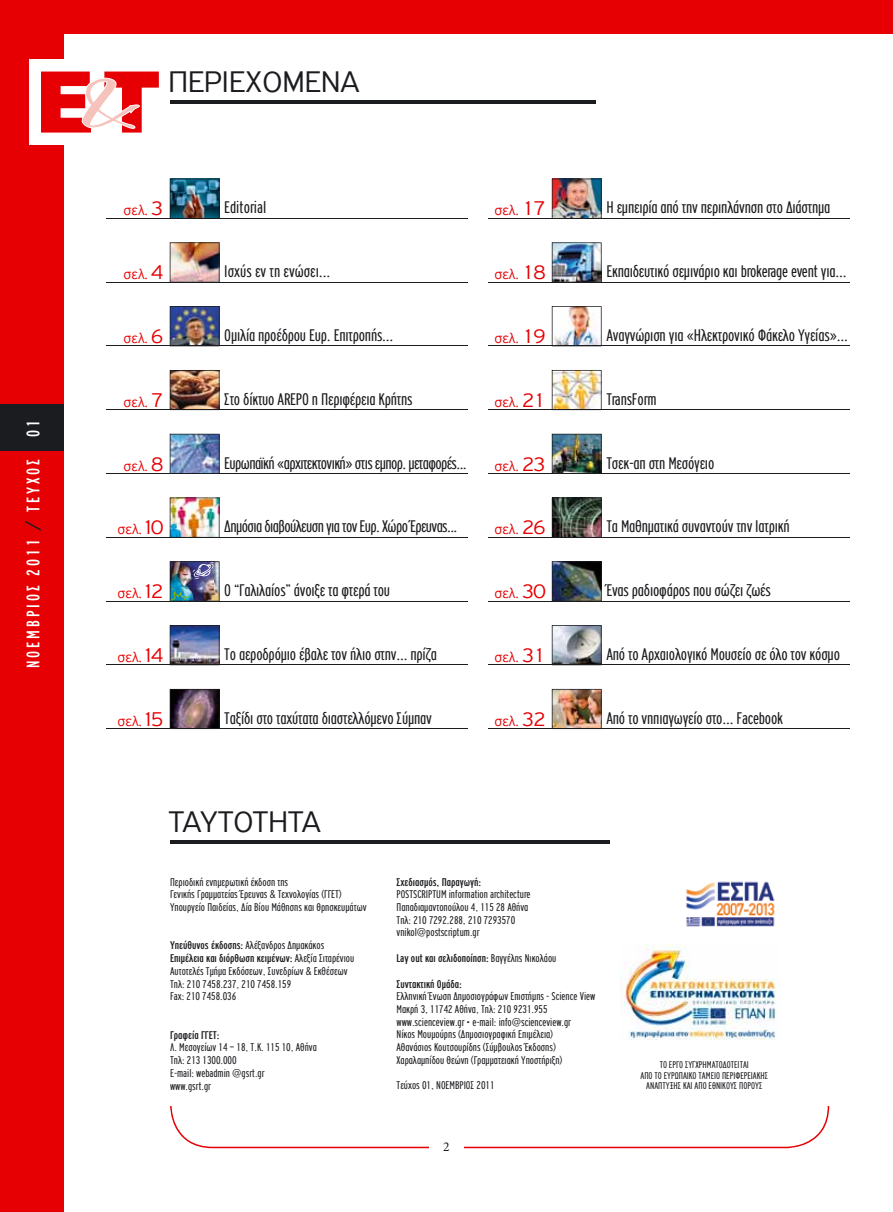
<style>
.page{position:relative;width:893px;height:1212px;background:#fff}
.page>*{position:absolute;margin:0;border:0;box-sizing:border-box;transform-origin:0 0}
.t1{font:300 31.5px "PF Highway Sans Pro";color:#1b1c1f}
.t2{font:19.5px "PF Highway Gothic Comp";letter-spacing:.15em;color:#fff}
.t3{font:300 18px "PF Highway Gothic Comp";letter-spacing:-.01em;color:#1b1c1f;scale:1.1 1}
.t4{font:300 18px "PF Highway Gothic Comp";letter-spacing:-.03em;color:#1b1c1f;scale:1.1 1}
.t5{font:300 15px "PF Highway Sans Pro";color:#e60004}
.t6{font:13.5px "Minion Pro";color:#1b1c1f}
.t7{font:300 12px/12.8px "PF Highway Gothic Comp";color:#1b1c1f;scale:1.1 1}
.t8{font:12px/25.5px "PF Highway Gothic Comp";color:#1b1c1f;scale:1.1 1}
.t9{font:300 10.5px/10.5px "PF Highway Gothic Comp";color:#1b1c1f;text-align:center;scale:1.1 1}
.s1{color:#1b1c1f}
.s2{font-size:21px}
.s3{font-weight:400}
.s4{font-weight:300}
</style>
<div class="page">
<svg style="left:170px;top:1106px;width:659px;height:42px"></svg>
<div style="left:0;top:0;width:64px;height:1212px;background:#e60004"></div>
<div style="left:0;top:0;width:893px;height:34px;background:#e60004"></div>
<div style="left:30px;top:60px;width:140px;height:85px;background:#fff"></div>
<svg style="left:41px;top:72px;width:118px;height:61px"></svg>
<div style="left:0;top:404px;width:64px;height:47px;background:#1b1c1f"></div>
<hr style="left:170px;top:101px;width:425px;height:3px;background:#1b1c1f">
<div style="left:429px;top:1140px;width:34px;height:12px;background:#fff"></div>
<img style="left:170px;top:179px;width:50px;height:39px">
<hr style="left:106px;top:218px;width:362px;height:1px;background:#1b1c1f">
<img style="left:170px;top:242px;width:50px;height:40px">
<hr style="left:106px;top:282px;width:362px;height:1px;background:#1b1c1f">
<img style="left:552px;top:179px;width:50px;height:39px">
<hr style="left:488px;top:218px;width:362px;height:1px;background:#1b1c1f">
<img style="left:170px;top:306px;width:50px;height:40px">
<hr style="left:106px;top:346px;width:362px;height:1px;background:#1b1c1f">
<img style="left:552px;top:242px;width:50px;height:40px">
<hr style="left:488px;top:282px;width:362px;height:1px;background:#1b1c1f">
<img style="left:170px;top:370px;width:50px;height:39px">
<hr style="left:106px;top:409px;width:362px;height:1px;background:#1b1c1f">
<img style="left:552px;top:306px;width:50px;height:40px">
<hr style="left:488px;top:346px;width:362px;height:1px;background:#1b1c1f">
<img style="left:170px;top:434px;width:50px;height:39px">
<hr style="left:106px;top:473px;width:362px;height:1px;background:#1b1c1f">
<img style="left:552px;top:370px;width:50px;height:39px">
<hr style="left:488px;top:409px;width:362px;height:1px;background:#1b1c1f">
<img style="left:170px;top:497px;width:50px;height:40px">
<hr style="left:106px;top:537px;width:362px;height:1px;background:#1b1c1f">
<img style="left:552px;top:434px;width:50px;height:39px">
<hr style="left:488px;top:473px;width:362px;height:1px;background:#1b1c1f">
<img style="left:170px;top:561px;width:50px;height:40px">
<hr style="left:106px;top:601px;width:362px;height:1px;background:#1b1c1f">
<svg style="left:552px;top:497px;width:50px;height:40px;background:#494e45"></svg>
<hr style="left:488px;top:537px;width:362px;height:1px;background:#1b1c1f">
<img style="left:170px;top:625px;width:50px;height:39px">
<hr style="left:106px;top:664px;width:362px;height:1px;background:#1b1c1f">
<img style="left:552px;top:561px;width:50px;height:40px">
<hr style="left:488px;top:601px;width:362px;height:1px;background:#1b1c1f">
<svg style="left:170px;top:689px;width:50px;height:39px;background:#604b55"></svg>
<hr style="left:106px;top:728px;width:362px;height:1px;background:#1b1c1f">
<svg style="left:552px;top:625px;width:50px;height:39px;background:#9fa4a9"></svg>
<hr style="left:488px;top:664px;width:362px;height:1px;background:#1b1c1f">
<img style="left:552px;top:689px;width:50px;height:39px">
<hr style="left:488px;top:728px;width:362px;height:1px;background:#1b1c1f">
<hr style="left:170px;top:840px;width:439px;height:3px;background:#1b1c1f">
<img style="left:620px;top:945px;width:156px;height:94px">
<img style="left:686px;top:881px;width:89px;height:46px">
<p class="t2" style="left:24px;top:668px;width:249px;rotate:-90deg">ΝΟΕΜΒΡΙΟΣ 2011 <span class="s1">/</span> ΤΕΥΧΟΣ 01</p>
<p class="t1" style="left:168px;top:63px;width:193px">ΠΕΡΙΕΧΟΜΕΝΑ</p>
<p class="t5" style="left:124px;top:202px;width:42px">σελ. <span class="s2">3</span></p>
<p class="t3" style="left:224px;top:199px;width:40px">Editorial</p>
<p class="t5" style="left:494px;top:202px;width:53px">σελ. <span class="s2">17</span></p>
<p class="t3" style="left:606px;top:199px;width:205px">Η εµπειρία από την περιπλάνηση στο ∆ιάστηµα</p>
<p class="t3" style="left:224px;top:263px;width:98px">Ισχύς εν τη ενώσει...</p>
<p class="t5" style="left:124px;top:265px;width:42px">σελ. <span class="s2">4</span></p>
<p class="t5" style="left:494px;top:265px;width:53px">σελ. <span class="s2">18</span></p>
<p class="t3" style="left:606px;top:263px;width:220px">Εκπαιδευτικό σεµινάριο και brokerage event για...</p>
<p class="t3" style="left:224px;top:326px;width:155px">Οµιλία προέδρου Ευρ. Επιτροπής...</p>
<p class="t5" style="left:124px;top:329px;width:42px">σελ. <span class="s2">6</span></p>
<p class="t5" style="left:494px;top:329px;width:53px">σελ. <span class="s2">19</span></p>
<p class="t3" style="left:606px;top:326px;width:221px">Αναγνώριση για «Ηλεκτρονικό Φάκελο Υγείας»...</p>
<p class="t3" style="left:224px;top:390px;width:173px">Στο δίκτυο AREPO η Περιφέρεια Κρήτης</p>
<p class="t5" style="left:124px;top:393px;width:42px">σελ. <span class="s2">7</span></p>
<p class="t5" style="left:494px;top:393px;width:53px">σελ. <span class="s2">21</span></p>
<p class="t3" style="left:606px;top:390px;width:47px">ΤransForm</p>
<p class="t4" style="left:224px;top:454px;width:222px">Ευρωπαϊκή «αρχιτεκτονική» στις εµπορ. µεταφορές...</p>
<p class="t5" style="left:124px;top:457px;width:42px">σελ. <span class="s2">8</span></p>
<p class="t5" style="left:494px;top:457px;width:53px">σελ. <span class="s2">23</span></p>
<p class="t3" style="left:606px;top:454px;width:100px">Τσεκ-απ στη Μεσόγειο</p>
<p class="t4" style="left:224px;top:518px;width:213px">∆ηµόσια διαβούλευση για τον Ευρ. Χώρο Έρευνας...</p>
<p class="t5" style="left:118px;top:521px;width:48px">σελ.<span class="s2">10</span></p>
<p class="t5" style="left:494px;top:521px;width:53px">σελ. <span class="s2">26</span></p>
<p class="t3" style="left:606px;top:518px;width:168px">Τα Μαθηµατικά συναντούν την Ιατρική</p>
<p class="t5" style="left:118px;top:584px;width:48px">σελ.<span class="s2">12</span></p>
<p class="t3" style="left:224px;top:581px;width:152px">O “Γαλιλαίος” άνοιξε τα φτερά του</p>
<p class="t5" style="left:494px;top:584px;width:53px">σελ. <span class="s2">30</span></p>
<p class="t3" style="left:606px;top:581px;width:151px">Ένας ραδιοφάρος που σώζει ζωές</p>
<p class="t5" style="left:118px;top:648px;width:48px">σελ.<span class="s2">14</span></p>
<p class="t3" style="left:224px;top:645px;width:195px">Το αεροδρόµιο έβαλε τον ήλιο στην... πρίζα</p>
<p class="t5" style="left:494px;top:648px;width:53px">σελ. <span class="s2">31</span></p>
<p class="t3" style="left:606px;top:645px;width:214px">Από το Αρχαιολογικό Μουσείο σε όλο τον κόσµο</p>
<p class="t5" style="left:118px;top:712px;width:48px">σελ.<span class="s2">15</span></p>
<p class="t3" style="left:224px;top:709px;width:190px">Ταξίδι στο ταχύτατα διαστελλόµενο Σύµπαν</p>
<p class="t5" style="left:494px;top:712px;width:53px">σελ. <span class="s2">32</span></p>
<p class="t3" style="left:606px;top:709px;width:162px">Από το νηπιαγωγείο στο... Facebook</p>
<p class="t1" style="left:168px;top:803px;width:154px">TAYTOTHTA</p>
<p class="t7" style="left:170px;top:875px;width:180px">Περιοδική ενηµερωτική έκδοση της<br>Γενικής Γραµµατείας Έρευνας &amp; Τεχνολογίας (ΓΓΕΤ)<br>Υπουργείο Παιδείας, ∆ία Βίου Μάθησης και Θρησκευµάτων</p>
<p class="t7" style="left:170px;top:939px;width:169px"><span class="s3">Υπεύθυνος έκδοσης:</span> Αλέξανδρος ∆ηµακάκος <span class="s3">Επιµέλεια και διόρθωση κειµένων:</span> Αλεξία Σιταρένιου Αυτοτελές Τµήµα Εκδόσεων, Συνεδρίων &amp; Εκθέσεων Τηλ: 210 7458.237, 210 7458.159<br>Fax: 210 7458.036</p>
<p class="t7" style="left:170px;top:1028px;width:135px"><span class="s3">Γραφεία ΓΓET:<br></span>Λ. Μεσογείων 14 – 18, Τ.Κ. 115 10, Αθήνα<br>Τηλ: 213 1300.000<br>E-mail: webadmin @gsrt.gr<br>www.gsrt.gr</p>
<p class="t7" style="left:396px;top:875px;width:123px"><span class="s3">Σχεδιασµός, Παραγωγή:<br></span>POSTSCRIPTUM information architecture<br>Παπαδιαµαντοπούλου 4, 115 28 Aθήνα<br>Τηλ: 210 7292.288, 210 7293570 vnikol@postscriptum.gr</p>
<p class="t8" style="left:396px;top:945px;width:147px">Lay out και σελιδοποίηση: <span class="s4">Βαγγέλης Νικολάου<br></span>Συντακτική Οµάδα:</p>
<p class="t7" style="left:396px;top:990px;width:182px">Ελληνική Ένωση ∆ηµοσιογράφων Επιστήµης - Science View Μακρή 3, 11742 Αθήνα, Τηλ: 210 9231.955 www.scienceview.gr • e-mail: info@scienceview.gr<br>Νίκος Μουµούρης (∆ηµοσιογραφική Επιµέλεια)<br>Αθανάσιος Κουτσουρίδης (Σύµβουλος Έκδοσης)<br>Χαραλαµπίδου Θεώνη (Γραµµατειακή Υποστήριξη)</p>
<p class="t7" style="left:396px;top:1079px;width:91px">Tεύχος 01, ΝΟΕΜΒΡΙΟΣ 2011</p>
<p class="t6" style="left:443px;top:1137px;width:8px">2</p>
<p class="t9" style="left:640px;top:1060px;width:118px">ΤΟ ΕΡΓΟ ΣΥΓΧΡΗΜΑΤΟ∆ΟΤΕΙΤΑΙ<br>ΑΠΟ ΤΟ ΕΥΡΩΠΑΙΚΟ ΤΑΜΕΙΟ ΠΕΡΙΦΕΡΕΙΑΚΗΣ<br>ΑΝΑΠΤΥΞΗΣ ΚΑΙ ΑΠΟ ΕΘΝΙΚΟΥΣ ΠΟΡΟΥΣ</p>
</div>
